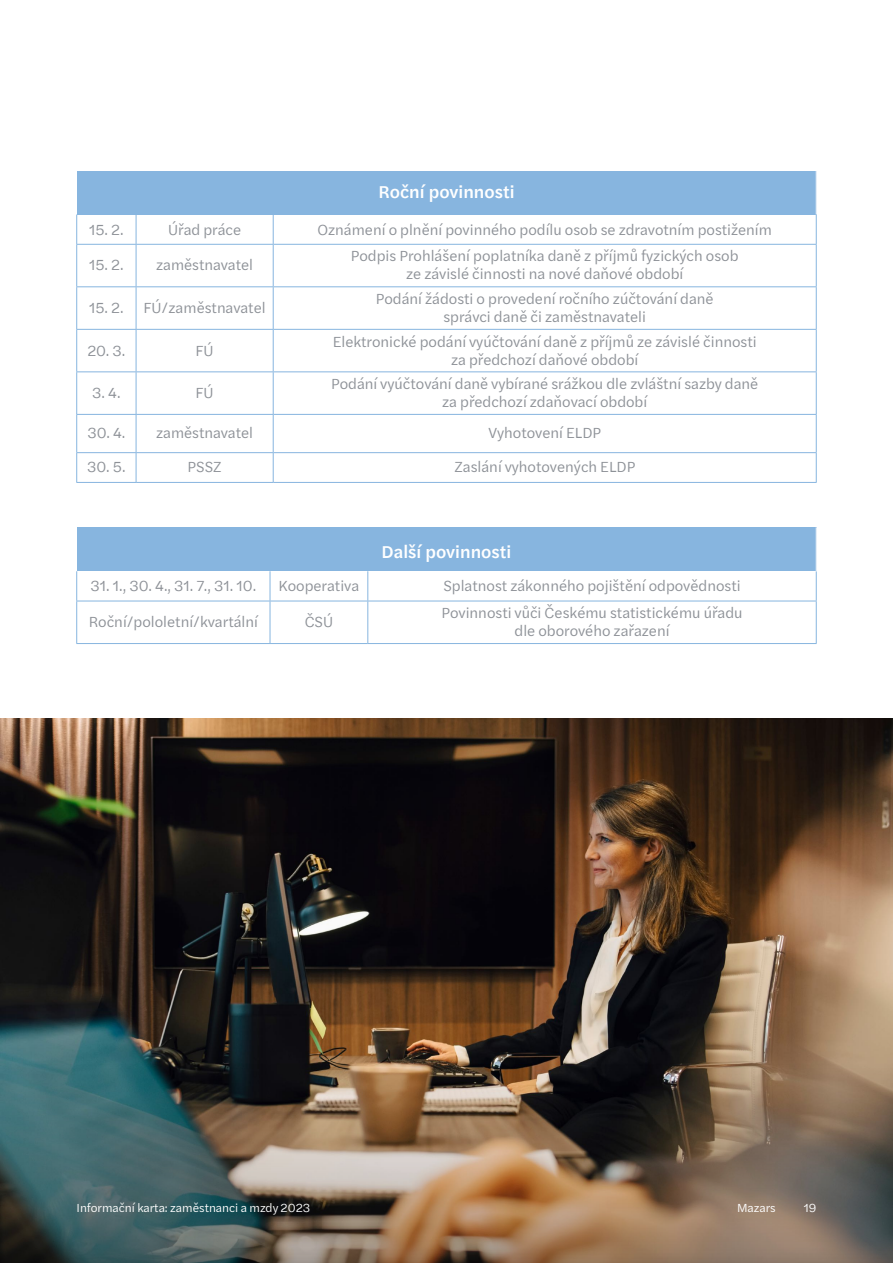
<style>
.page{position:relative;width:893px;height:1263px;background:#fff}
.page>*{position:absolute;margin:0;border:0;box-sizing:border-box;transform-origin:0 0}
.t1{font:500 18px "Halyard Text";color:#fff}
.t2{font:15px/18px "Halyard Text";color:#8d9197;text-align:center}
.t3{font:12px "Halyard Text";color:#fff}
</style>
<div class="page">
<img style="left:0;top:719px;width:893px;height:211px">
<img style="left:0;top:930px;width:893px;height:333px">
<div style="left:77px;top:171px;width:739px;height:43px;background:#87b5df"></div>
<hr style="left:76px;top:214px;width:1px;height:30px;background:#87b5df">
<hr style="left:136px;top:214px;width:1px;height:30px;background:#87b5df">
<hr style="left:273px;top:214px;width:1px;height:30px;background:#87b5df">
<hr style="left:816px;top:214px;width:1px;height:30px;background:#87b5df">
<hr style="left:76px;top:244px;width:60px;height:1px;background:#87b5df">
<hr style="left:76px;top:245px;width:1px;height:41px;background:#87b5df">
<hr style="left:136px;top:244px;width:137px;height:1px;background:#87b5df">
<hr style="left:136px;top:245px;width:1px;height:41px;background:#87b5df">
<hr style="left:273px;top:244px;width:544px;height:1px;background:#87b5df">
<hr style="left:273px;top:245px;width:1px;height:41px;background:#87b5df">
<hr style="left:816px;top:245px;width:1px;height:41px;background:#87b5df">
<hr style="left:76px;top:286px;width:60px;height:1px;background:#87b5df">
<hr style="left:76px;top:287px;width:1px;height:42px;background:#87b5df">
<hr style="left:136px;top:286px;width:137px;height:1px;background:#87b5df">
<hr style="left:136px;top:287px;width:1px;height:42px;background:#87b5df">
<hr style="left:273px;top:286px;width:544px;height:1px;background:#87b5df">
<hr style="left:273px;top:287px;width:1px;height:42px;background:#87b5df">
<hr style="left:816px;top:287px;width:1px;height:42px;background:#87b5df">
<hr style="left:76px;top:329px;width:60px;height:1px;background:#87b5df">
<hr style="left:76px;top:330px;width:1px;height:41px;background:#87b5df">
<hr style="left:136px;top:329px;width:137px;height:1px;background:#87b5df">
<hr style="left:136px;top:330px;width:1px;height:41px;background:#87b5df">
<hr style="left:273px;top:329px;width:544px;height:1px;background:#87b5df">
<hr style="left:273px;top:330px;width:1px;height:41px;background:#87b5df">
<hr style="left:816px;top:330px;width:1px;height:41px;background:#87b5df">
<hr style="left:76px;top:371px;width:60px;height:1px;background:#87b5df">
<hr style="left:76px;top:372px;width:1px;height:42px;background:#87b5df">
<hr style="left:136px;top:371px;width:137px;height:1px;background:#87b5df">
<hr style="left:136px;top:372px;width:1px;height:42px;background:#87b5df">
<hr style="left:273px;top:371px;width:544px;height:1px;background:#87b5df">
<hr style="left:273px;top:372px;width:1px;height:42px;background:#87b5df">
<hr style="left:816px;top:372px;width:1px;height:42px;background:#87b5df">
<hr style="left:76px;top:414px;width:60px;height:1px;background:#87b5df">
<hr style="left:76px;top:415px;width:1px;height:37px;background:#87b5df">
<hr style="left:136px;top:414px;width:137px;height:1px;background:#87b5df">
<hr style="left:136px;top:415px;width:1px;height:37px;background:#87b5df">
<hr style="left:273px;top:414px;width:544px;height:1px;background:#87b5df">
<hr style="left:273px;top:415px;width:1px;height:37px;background:#87b5df">
<hr style="left:816px;top:415px;width:1px;height:37px;background:#87b5df">
<hr style="left:76px;top:452px;width:60px;height:1px;background:#87b5df">
<svg style="left:76px;top:453px;width:1px;height:29px"></svg>
<hr style="left:136px;top:452px;width:137px;height:1px;background:#87b5df">
<svg style="left:136px;top:453px;width:1px;height:29px"></svg>
<hr style="left:273px;top:452px;width:544px;height:1px;background:#87b5df">
<svg style="left:273px;top:453px;width:1px;height:29px"></svg>
<svg style="left:816px;top:453px;width:1px;height:29px"></svg>
<hr style="left:76px;top:482px;width:60px;height:1px;background:#87b5df">
<hr style="left:136px;top:482px;width:137px;height:1px;background:#87b5df">
<hr style="left:273px;top:482px;width:544px;height:1px;background:#87b5df">
<div style="left:77px;top:527px;width:739px;height:44px;background:#87b5df"></div>
<hr style="left:76px;top:571px;width:1px;height:30px;background:#87b5df">
<hr style="left:270px;top:571px;width:1px;height:30px;background:#87b5df">
<hr style="left:367px;top:571px;width:1px;height:30px;background:#87b5df">
<hr style="left:816px;top:571px;width:1px;height:30px;background:#87b5df">
<hr style="left:76px;top:601px;width:194px;height:1px;background:#87b5df">
<hr style="left:76px;top:601px;width:1px;height:42px;background:#87b5df">
<hr style="left:270px;top:601px;width:98px;height:1px;background:#87b5df">
<hr style="left:270px;top:601px;width:1px;height:42px;background:#87b5df">
<hr style="left:368px;top:601px;width:449px;height:1px;background:#87b5df">
<hr style="left:367px;top:601px;width:1px;height:42px;background:#87b5df">
<hr style="left:816px;top:601px;width:1px;height:42px;background:#87b5df">
<hr style="left:76px;top:643px;width:194px;height:1px;background:#87b5df">
<hr style="left:270px;top:643px;width:98px;height:1px;background:#87b5df">
<hr style="left:368px;top:643px;width:449px;height:1px;background:#87b5df">
<p class="t1" style="left:378px;top:179px;width:138px">Roční povinnosti</p>
<p class="t2" style="left:89px;top:220px;width:36px">15. 2.</p>
<p class="t2" style="left:168px;top:220px;width:75px">Úřad práce</p>
<p class="t2" style="left:317px;top:220px;width:456px">Oznámení o plnění povinného podílu osob se zdravotním postižením</p>
<p class="t2" style="left:89px;top:256px;width:36px">15. 2.</p>
<p class="t2" style="left:156px;top:256px;width:99px">zaměstnavatel</p>
<p class="t2" style="left:351px;top:247px;width:389px">Podpis Prohlášení poplatníka daně z příjmů fyzických osob ze závislé činnosti na nové daňové období</p>
<p class="t2" style="left:89px;top:298px;width:36px">15. 2.</p>
<p class="t2" style="left:144px;top:298px;width:124px">FÚ/zaměstnavatel</p>
<p class="t2" style="left:376px;top:289px;width:339px">Podání žádosti o provedení ročního zúčtování daně správci daně či zaměstnavateli</p>
<p class="t2" style="left:87px;top:341px;width:40px">20. 3.</p>
<p class="t2" style="left:196px;top:341px;width:20px">FÚ</p>
<p class="t2" style="left:333px;top:332px;width:425px">Elektronické podání vyúčtování daně z příjmů ze závislé činnosti za předchozí daňové období</p>
<p class="t2" style="left:92px;top:383px;width:30px">3. 4.</p>
<p class="t2" style="left:196px;top:383px;width:20px">FÚ</p>
<p class="t2" style="left:331px;top:374px;width:429px">Podání vyúčtování daně vybírané srážkou dle zvláštní sazby daně za předchozí zdaňovací období</p>
<p class="t2" style="left:87px;top:424px;width:40px">30. 4.</p>
<p class="t2" style="left:156px;top:424px;width:99px">zaměstnavatel</p>
<p class="t2" style="left:489px;top:424px;width:114px">Vyhotovení ELDP</p>
<p class="t2" style="left:87px;top:458px;width:40px">30. 5.</p>
<p class="t2" style="left:188px;top:458px;width:36px">PSSZ</p>
<p class="t2" style="left:454px;top:458px;width:182px">Zaslání vyhotovených ELDP</p>
<p class="t1" style="left:382px;top:539px;width:131px">Další povinnosti</p>
<p class="t2" style="left:90px;top:576px;width:167px">31. 1., 30. 4., 31. 7., 31. 10.</p>
<p class="t2" style="left:279px;top:576px;width:82px">Kooperativa</p>
<p class="t2" style="left:443px;top:576px;width:299px">Splatnost zákonného pojištění odpovědnosti</p>
<p class="t2" style="left:89px;top:612px;width:171px">Roční/pololetní/kvartální</p>
<p class="t2" style="left:305px;top:612px;width:30px">ČSÚ</p>
<p class="t2" style="left:441px;top:603px;width:303px">Povinnosti vůči Českému statistickému úřadu dle oborového zařazení</p>
<p class="t3" style="left:77px;top:1199px;width:235px">Informační karta: zaměstnanci a mzdy 2023</p>
<p class="t3" style="left:737px;top:1199px;width:40px">Mazars</p>
<p class="t3" style="left:804px;top:1199px;width:14px">19</p>
</div>
